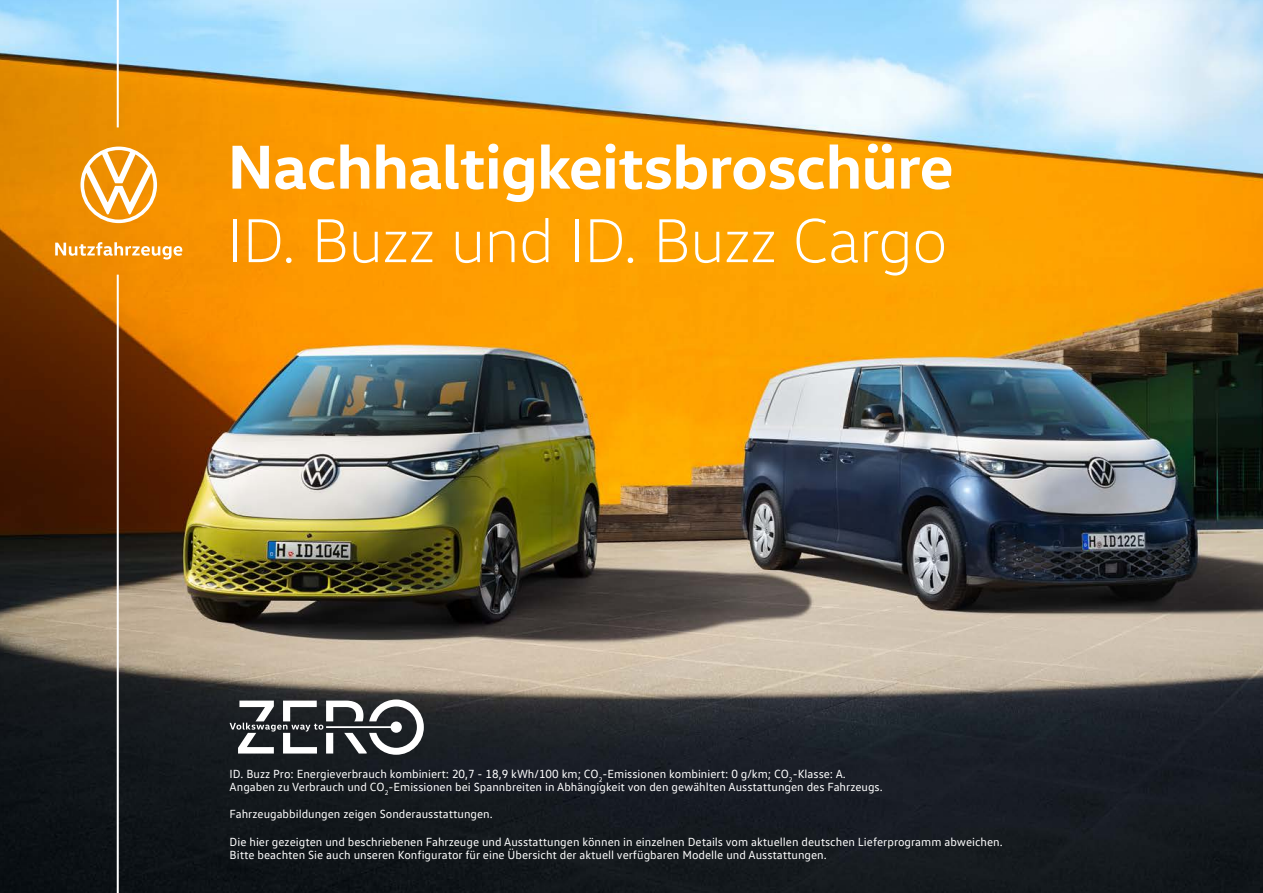
<style>
.page{position:relative;width:1263px;height:893px;background:#fff}
.page>*{position:absolute;margin:0;border:0;box-sizing:border-box;transform-origin:0 0}
.t1{font:700 63px "VW Head";letter-spacing:-.01em;color:#fff}
.t2{font:300 63px "VW Head";letter-spacing:-.01em;color:#fff}
.t3{font:12px/13.5px "VW Text";color:#fff}
</style>
<div class="page">
<img style="left:0;top:0;width:1263px;height:893px">
<hr style="left:117px;top:0;width:2px;height:127px;background:#fff">
<hr style="left:117px;top:275px;width:2px;height:618px;background:#fff">
<svg style="left:230px;top:699px;width:194px;height:56px"></svg>
<svg style="left:55px;top:242px;width:127px;height:17px"></svg>
<svg style="left:80px;top:147px;width:77px;height:76px"></svg>
<h1 class="t1" style="left:227px;top:126px;width:728px">Nachhaltigkeitsbroschüre</h1>
<h1 class="t2" style="left:227px;top:203px;width:722px">ID. Buzz und ID. Buzz Cargo</h1>
<p class="t3" style="left:230px;top:767px;width:655px">ID. Buzz Pro: Energieverbrauch kombiniert: 20,7 - 18,9 kWh/100 km; CO<sub>2</sub>-Emissionen kombiniert: 0 g/km; CO<sub>2</sub>-Klasse: A.<br>Angaben zu Verbrauch und CO<sub>2</sub>-Emissionen bei Spannbreiten in Abhängigkeit von den gewählten Ausstattungen des Fahrzeugs.</p>
<p class="t3" style="left:230px;top:807px;width:265px">Fahrzeugabbildungen zeigen Sonderausstattungen.</p>
<p class="t3" style="left:230px;top:834px;width:775px">Die hier gezeigten und beschriebenen Fahrzeuge und Ausstattungen können in einzelnen Details vom aktuellen deutschen Lieferprogramm abweichen.<br>Bitte beachten Sie auch unseren Konfigurator für eine Übersicht der aktuell verfügbaren Modelle und Ausstattungen.</p>
</div>
